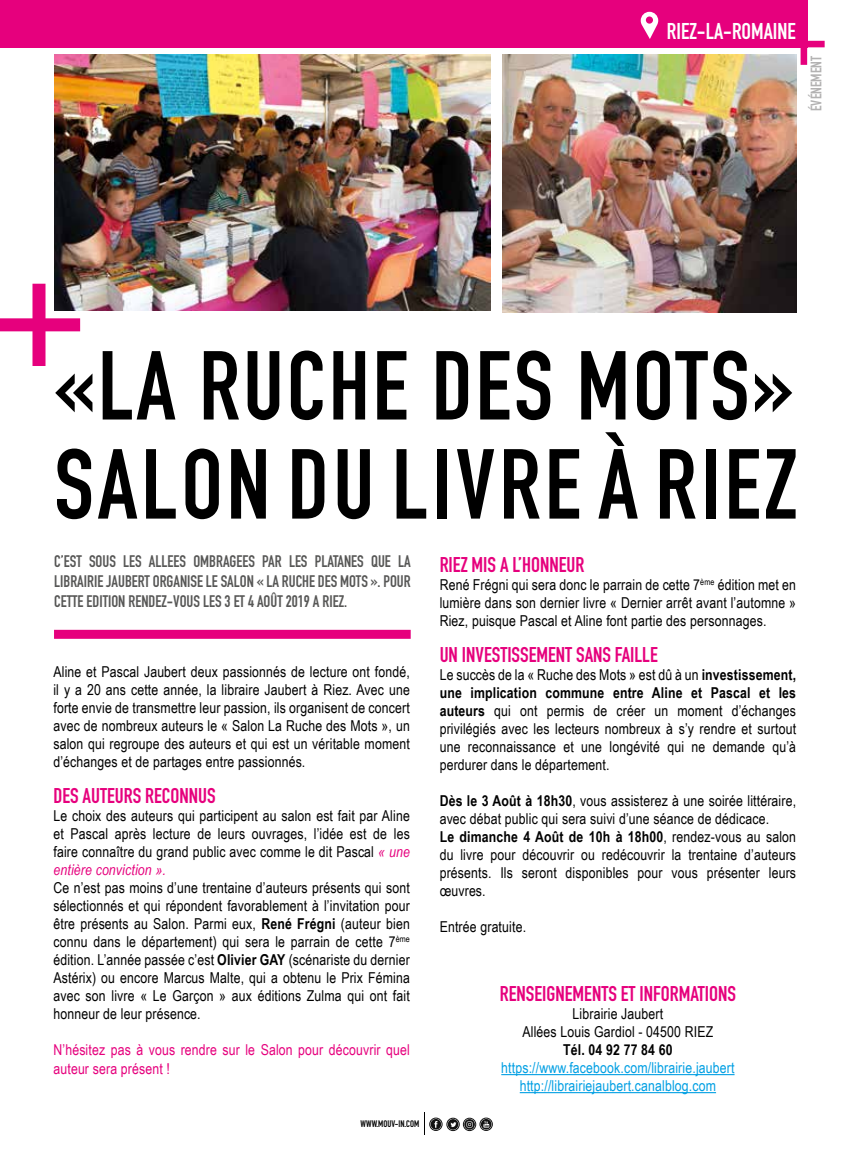
<style>
.page{position:relative;width:851px;height:1149px;background:#fff}
.page>*{position:absolute;margin:0;border:0;box-sizing:border-box;transform-origin:0 0}
.t1{font:700 97.5px "DIN Condensed";letter-spacing:.04em;color:#000}
.t2{font:700 96px "DIN Condensed";letter-spacing:.03em;color:#000}
.t3{font:700 22.5px "DIN Condensed";color:#fff}
.t4{font:700 21px "DIN Condensed";color:#e6007d}
.t5{font:700 16.5px/19.8px "DIN Condensed";color:#575756;text-align:justify}
.t6{font:15px/18px "Arial Narrow";letter-spacing:.01em;color:#000;text-align:justify}
.t7{font:15px/18px "Arial Narrow";letter-spacing:.01em;color:#009fe3;text-align:center}
.t8{font:15px/18px "Arial Narrow";letter-spacing:.01em;color:#e6007d}
.t9{font:700 15px "Arial Narrow";letter-spacing:.01em;color:#000}
.t10{font:700 15px "DIN Condensed";color:#b3b2b2}
.t11{font:700 9.3px "DIN Condensed";color:#000}
.s1{font-style:italic;color:#e6007d}
.s2{font-weight:700}
</style>
<div class="page">
<img style="left:54px;top:54px;width:436px;height:256px">
<img style="left:502px;top:54px;width:294px;height:259px">
<hr style="left:501px;top:1073px;width:233px;height:1px;background:#009fe3">
<hr style="left:519px;top:1091px;width:197px;height:1px;background:#009fe3">
<div style="left:54px;top:629px;width:356px;height:9px;background:#e6007d"></div>
<div style="left:480px;top:1117px;width:12px;height:13px;border:1px solid #121212;border-radius:50%"></div>
<svg style="left:481px;top:1118px;width:10px;height:11px"></svg>
<svg style="left:483px;top:1120px;width:6px;height:7px"></svg>
<div style="left:463px;top:1117px;width:13px;height:13px;border:1px solid #121212;border-radius:50%"></div>
<svg style="left:464px;top:1118px;width:11px;height:11px"></svg>
<svg style="left:466px;top:1121px;width:6px;height:6px"></svg>
<div style="left:446px;top:1117px;width:13px;height:13px;border:1px solid #121212;border-radius:50%"></div>
<svg style="left:447px;top:1118px;width:11px;height:11px"></svg>
<svg style="left:450px;top:1121px;width:6px;height:5px"></svg>
<div style="left:429px;top:1117px;width:13px;height:13px;border:1px solid #121212;border-radius:50%"></div>
<svg style="left:430px;top:1118px;width:11px;height:11px"></svg>
<svg style="left:434px;top:1120px;width:3px;height:7px"></svg>
<svg style="left:424px;top:1112px;width:1px;height:22px"></svg>
<svg style="left:783px;top:23px;width:41px;height:42px"></svg>
<svg style="left:0;top:283px;width:80px;height:83px"></svg>
<div style="left:0;top:0;width:807px;height:48px;background:#e6007d"></div>
<svg style="left:640px;top:12px;width:18px;height:27px"></svg>
<h3 class="t3" style="left:667px;top:16px;width:130px">RIEZ-LA-ROMAINE</h3>
<p class="t10" style="left:806px;top:111px;width:57px;rotate:-90deg">ÉVÉNEMENT</p>
<h2 class="t2" style="left:54px;top:321px;width:740px">«LA RUCHE DES MOTS»</h2>
<h1 class="t1" style="left:54px;top:418px;width:744px">SALON DU LIVRE À RIEZ</h1>
<p class="t5" style="left:54px;top:551px;width:358px">C’EST SOUS LES ALLEES OMBRAGEES PAR LES PLATANES QUE LA LIBRAIRIE JAUBERT ORGANISE LE SALON « LA RUCHE DES MOTS ». POUR CETTE EDITION RENDEZ-VOUS LES 3 ET 4 AOÛT 2019 A RIEZ.</p>
<p class="t6" style="left:53px;top:662px;width:358px">Aline et Pascal Jaubert deux passionnés de lecture ont fondé, il y a 20 ans cette année, la libraire Jaubert à Riez. Avec une forte envie de transmettre leur passion, ils organisent de concert avec de nombreux auteurs le « Salon La Ruche des Mots », un salon qui regroupe des auteurs et qui est un véritable moment d’échanges et de partages entre passionnés.</p>
<h3 class="t4" style="left:53px;top:781px;width:164px">DES AUTEURS RECONNUS</h3>
<p class="t6" style="left:53px;top:806px;width:358px">Le choix des auteurs qui participent au salon est fait par Aline et Pascal après lecture de leurs ouvrages, l’idée est de les faire connaître du grand public avec comme le dit Pascal <span class="s1">« une entière conviction ».</span></p>
<p class="t6" style="left:53px;top:878px;width:358px">Ce n’est pas moins d’une trentaine d’auteurs présents qui sont sélectionnés et qui répondent favorablement à l’invitation pour être présents au Salon. Parmi eux, <span class="s2">René Frégni</span> (auteur bien connu dans le département) qui sera le parrain de cette 7<sup>ème </sup>édition. L’année passée c’est <span class="s2">Olivier GAY</span> (scénariste du dernier Astérix) ou encore Marcus Malte, qui a obtenu le Prix Fémina avec son livre « Le Garçon » aux éditions Zulma qui ont fait honneur de leur présence.</p>
<p class="t8" style="left:53px;top:1040px;width:358px">N’hésitez pas à vous rendre sur le Salon pour découvrir quel auteur sera présent !</p>
<p class="t11" style="left:360px;top:1117px;width:60px">WWW.MOUV-IN.COM</p>
<h3 class="t4" style="left:439px;top:550px;width:146px">RIEZ MIS A L’HONNEUR</h3>
<p class="t6" style="left:439px;top:575px;width:358px">René Frégni qui sera donc le parrain de cette 7<sup>ème</sup> édition met en lumière dans son dernier livre « Dernier arrêt avant l’automne » Riez, puisque Pascal et Aline font partie des personnages.</p>
<h3 class="t4" style="left:439px;top:640px;width:220px">UN INVESTISSEMENT SANS FAILLE</h3>
<p class="t6" style="left:439px;top:665px;width:358px">Le succès de la « Ruche des Mots » est dû à un <span class="s2">investissement, une implication commune entre Aline et Pascal et les auteurs</span> qui ont permis de créer un moment d’échanges privilégiés avec les lecteurs nombreux à s’y rendre et surtout une reconnaissance et une longévité qui ne demande qu’à perdurer dans le département.</p>
<p class="t6" style="left:439px;top:791px;width:358px;text-align:left"><span class="s2">Dès le 3 Août à 18h30</span>, vous assisterez à une soirée littéraire, avec débat public qui sera suivi d’une séance de dédicace.<br><span class="s2">Le dimanche 4 Août de 10h à 18h00</span>, rendez-vous au salon du livre pour découvrir ou redécouvrir la trentaine d’auteurs présents. Ils seront disponibles pour vous présenter leurs œuvres.</p>
<p class="t6" style="left:439px;top:917px;width:88px">Entrée gratuite.</p>
<h3 class="t4" style="left:500px;top:979px;width:237px">RENSEIGNEMENTS ET INFORMATIONS</h3>
<p class="t6" style="left:522px;top:1003px;width:192px;text-align:center">Librairie Jaubert<br>Allées Louis Gardiol - 04500 RIEZ</p>
<p class="t9" style="left:563px;top:1038px;width:111px">Tél. 04 92 77 84 60</p>
<p class="t7" style="left:501px;top:1057px;width:235px">https://www.facebook.com/librairie.jaubert http://librairiejaubert.canalblog.com</p>
</div>
